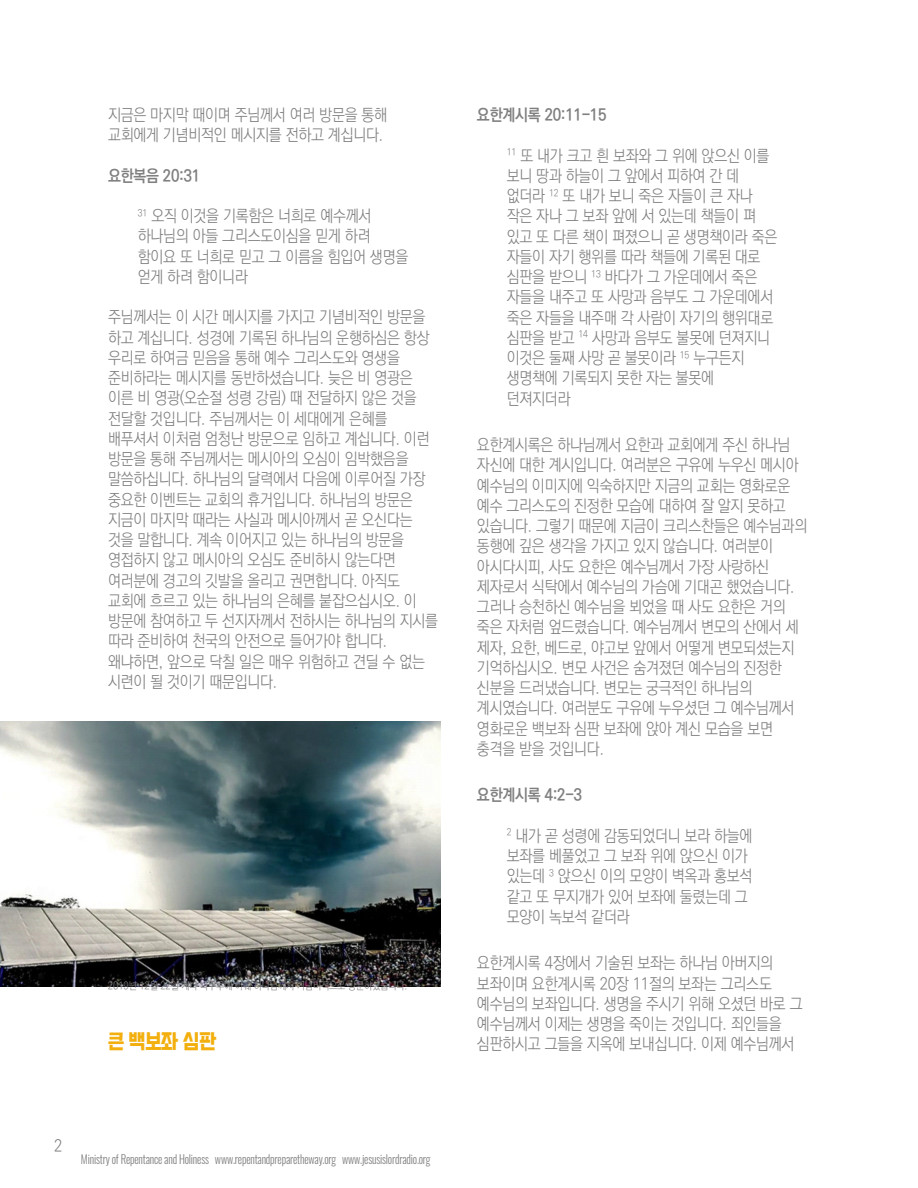
<style>
.page{position:relative;width:918px;height:1188px;background:#fff}
.page>*{position:absolute;margin:0;border:0;box-sizing:border-box;transform-origin:0 0}
.t1{font:21px "Cafe 24 Ohsquare";color:#f2af0d;scale:.9 1}
.t2{font:300 16.5px/20.2px "Ko Pub Dotum";letter-spacing:-.015em;color:#808080;scale:.9 1}
.t3{font:700 16.5px "Ko Pub Dotum";letter-spacing:-.015em;color:#808080;scale:.9 1}
.t4{font:300 12px "Oswald";letter-spacing:-.015em;color:#808080;scale:.9 1}
.t5{font:300 10.5px "Ko Pub Dotum";letter-spacing:-.015em;color:#808080;scale:.9 1}
</style>
<div class="page">
<img style="left:0;top:722px;width:441px;height:264px">
<p class="t2" style="left:108px;top:105px;width:312px">지금은 마지막 때이며 주님께서 여러 방문을 통해 교회에게 기념비적인 메시지를 전하고 계십니다.</p>
<p class="t3" style="left:108px;top:167px;width:104px">요한복음 20:31</p>
<p class="t2" style="left:138px;top:206px;width:302px"><sup>31</sup> 오직 이것을 기록함은 너희로 예수께서 하나님의 아들 그리스도이심을 믿게 하려 함이요 또 너희로 믿고 그 이름을 힘입어 생명을 얻게 하려 함이니라</p>
<p class="t2" style="left:108px;top:307px;width:368px">주님께서는 이 시간 메시지를 가지고 기념비적인 방문을 하고 계십니다. 성경에 기록된 하나님의 운행하심은 항상 우리로 하여금 믿음을 통해 예수 그리스도와 영생을 준비하라는 메시지를 동반하셨습니다. 늦은 비 영광은 이른 비 영광(오순절 성령 강림) 때 전달하지 않은 것을 전달할 것입니다. 주님께서는 이 세대에게 은혜를 배푸셔서 이처럼 엄청난 방문으로 임하고 계십니다. 이런 방문을 통해 주님께서는 메시아의 오심이 임박했음을 말씀하십니다. 하나님의 달력에서 다음에 이루어질 가장 중요한 이벤트는 교회의 휴거입니다. 하나님의 방문은 지금이 마지막 때라는 사실과 메시아께서 곧 오신다는 것을 말합니다. 계속 이어지고 있는 하나님의 방문을 영접하지 않고 메시아의 오심도 준비하시 않는다면 여러분에 경고의 깃발을 올리고 권면합니다. 아직도 교회에 흐르고 있는 하나님의 은혜를 붙잡으십시오. 이 방문에 참여하고 두 선지자께서 전하시는 하나님의 지시를 따라 준비하여 천국의 안전으로 들어가야 합니다. 왜냐하면, 앞으로 닥칠 일은 매우 위험하고 견딜 수 없는 시련이 될 것이기 때문입니다.</p>
<p class="t5" style="left:108px;top:981px;width:334px">2019년 12월 22일 케냐 나쿠루에 야훼 하나님께서 기념비적으로 방문하셨습니다.</p>
<p class="t1" style="left:108px;top:1030px;width:122px">큰 백보좌 심판</p>
<p class="t2" style="left:54px;top:1136px;width:11px">2</p>
<p class="t4" style="left:81px;top:1150px;width:390px">Ministry of Repentance and Holiness www.repentandpreparetheway.org www.jesusislordradio.org</p>
<p class="t3" style="left:477px;top:107px;width:145px">요한계시록 20:11-15</p>
<p class="t2" style="left:507px;top:145px;width:302px"><sup>11</sup> 또 내가 크고 흰 보좌와 그 위에 앉으신 이를 보니 땅과 하늘이 그 앞에서 피하여 간 데 없더라 <sup>12</sup> 또 내가 보니 죽은 자들이 큰 자나 작은 자나 그 보좌 앞에 서 있는데 책들이 펴 있고 또 다른 책이 펴졌으니 곧 생명책이라 죽은 자들이 자기 행위를 따라 책들에 기록된 대로 심판을 받으니 <sup>13</sup> 바다가 그 가운데에서 죽은 자들을 내주고 또 사망과 음부도 그 가운데에서 죽은 자들을 내주매 각 사람이 자기의 행위대로 심판을 받고 <sup>14</sup> 사망과 음부도 불못에 던져지니 이것은 둘째 사망 곧 불못이라 <sup>15</sup> 누구든지 생명책에 기록되지 못한 자는 불못에 던져지더라</p>
<p class="t2" style="left:477px;top:435px;width:369px">요한계시록은 하나님께서 요한과 교회에게 주신 하나님 자신에 대한 계시입니다. 여러분은 구유에 누우신 메시아 예수님의 이미지에 익숙하지만 지금의 교회는 영화로운 예수 그리스도의 진정한 모습에 대하여 잘 알지 못하고 있습니다. 그렇기 때문에 지금이 크리스찬들은 예수님과의 동행에 깊은 생각을 가지고 있지 않습니다. 여러분이 아시다시피, 사도 요한은 예수님께서 가장 사랑하신 제자로서 식탁에서 예수님의 가슴에 기대곤 했었습니다. 그러나 승천하신 예수님을 뵈었을 때 사도 요한은 거의 죽은 자처럼 엎드렸습니다. 예수님께서 변모의 산에서 세 제자, 요한, 베드로, 야고보 앞에서 어떻게 변모되셨는지 기억하십시오. 변모 사건은 숨겨졌던 예수님의 진정한 신분을 드러냈습니다. 변모는 궁극적인 하나님의 계시였습니다. 여러분도 구유에 누우셨던 그 예수님께서 영화로운 백보좌 심판 보좌에 앉아 계신 모습을 보면 충격을 받을 것입니다.</p>
<p class="t3" style="left:477px;top:787px;width:118px">요한계시록 4:2-3</p>
<p class="t2" style="left:507px;top:826px;width:275px"><sup>2</sup> 내가 곧 성령에 감동되었더니 보라 하늘에 보좌를 베풀었고 그 보좌 위에 앉으신 이가 있는데 <sup>3</sup> 앉으신 이의 모양이 벽옥과 홍보석 같고 또 무지개가 있어 보좌에 둘렸는데 그 모양이 녹보석 같더라</p>
<p class="t2" style="left:477px;top:953px;width:363px">요한계시록 4장에서 기술된 보좌는 하나님 아버지의 보좌이며 요한계시록 20장 11절의 보좌는 그리스도 예수님의 보좌입니다. 생명을 주시기 위해 오셨던 바로 그 예수님께서 이제는 생명을 죽이는 것입니다. 죄인들을 심판하시고 그들을 지옥에 보내십니다. 이제 예수님께서</p>
</div>
